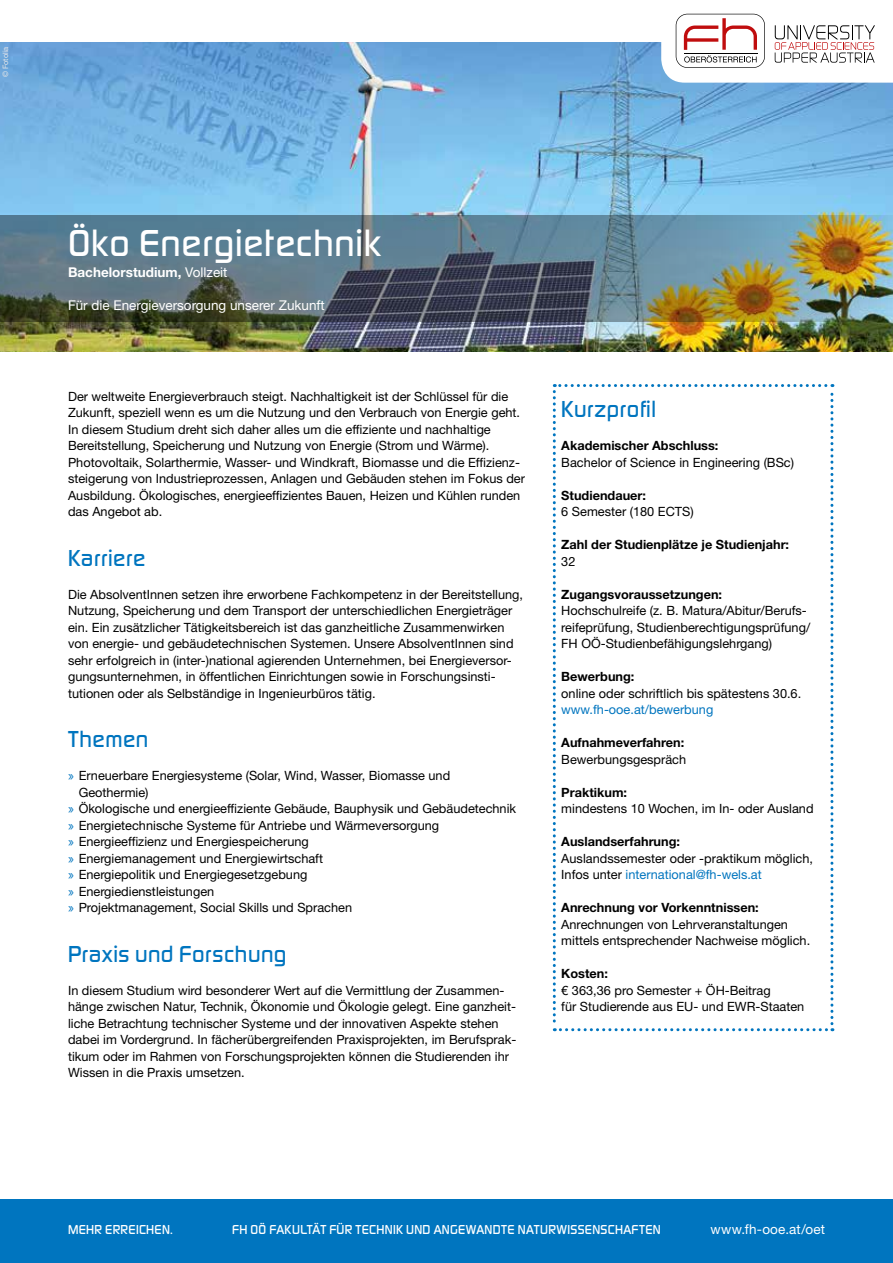
<style>
.page{position:relative;width:893px;height:1263px;background:#fff}
.page>*{position:absolute;margin:0;border:0;box-sizing:border-box;transform-origin:0 0}
.t1{font:500 39px "Digital Sans EF";letter-spacing:.02em;color:#fff}
.t2{font:500 24px "Digital Sans EF";letter-spacing:.02em;color:#0075bf}
.t3{font:500 13.5px "Digital Sans EF";letter-spacing:.02em;color:#fff}
.t4{font:13.5px "Helvetica Neue LT Std";color:#fff}
.t5{font:700 13.5px "Helvetica Neue LT Std";color:#fff}
.t6{font:12.75px/16.5px "Helvetica Neue LT Std";color:#000}
.t7{font:700 12.75px "Helvetica Neue LT Std";color:#000}
.t8{font:12.75px "Helvetica Neue LT Std";color:#0075bf}
.t9{font:7.5px "Helvetica Neue LT Std";color:#e9e9e9}
.s1{font-weight:400}
.s2{font-family:"Digital Sans EF";font-weight:500;color:#0075bf}
.s3{color:#0075bf}
</style>
<div class="page">
<img style="left:0;top:43px;width:893px;height:308px">
<img style="left:0;top:215px;width:893px;height:106px">
<svg style="left:553px;top:384px;width:280px;height:647px"></svg>
<div style="left:0;top:1199px;width:893px;height:64px;background:#0075bf"></div>
<svg style="left:661px;top:13px;width:232px;height:70px"></svg>
<p class="t9" style="left:1px;top:77px;width:32px;rotate:-90deg">© Fotolia</p>
<h1 class="t1" style="left:68px;top:219px;width:315px">Öko Energietechnik</h1>
<p class="t5" style="left:68px;top:264px;width:161px">Bachelorstudium, <span class="s1">Vollzeit</span></p>
<p class="t4" style="left:68px;top:297px;width:258px">Für die Energieversorgung unserer Zukunft</p>
<p class="t6" style="left:68px;top:387px;width:458px">Der weltweite Energieverbrauch steigt. Nachhaltigkeit ist der Schlüssel für die Zukunft, speziell wenn es um die Nutzung und den Verbrauch von Energie geht.<br>In diesem Studium dreht sich daher alles um die effiziente und nachhaltige Bereitstellung, Speicherung und Nutzung von Energie (Strom und Wärme).<br>Photovoltaik, Solarthermie, Wasser- und Windkraft, Biomasse und die Effizienz&shy;steigerung von Industrieprozessen, Anlagen und Gebäuden stehen im Fokus der Ausbildung. Ökologisches, energieeffizientes Bauen, Heizen und Kühlen runden das Angebot ab.</p>
<h2 class="t2" style="left:68px;top:543px;width:79px">Karriere</h2>
<p class="t6" style="left:68px;top:586px;width:457px">Die AbsolventInnen setzen ihre erworbene Fachkompetenz in der Bereitstellung, Nutzung, Speicherung und dem Transport der unterschiedlichen Energieträger ein. Ein zusätzlicher Tätigkeitsbereich ist das ganzheitliche Zusammenwirken von energie- und gebäudetechnischen Systemen. Unsere AbsolventInnen sind sehr erfolgreich in (inter-)national agierenden Unternehmen, bei Energieversor&shy;gungsunternehmen, in öffentlichen Einrichtungen sowie in Forschungsinsti&shy;tutionen oder als Selbständige in Ingenieurbüros tätig.</p>
<h2 class="t2" style="left:68px;top:725px;width:82px">Themen</h2>
<p class="t6" style="left:68px;top:767px;width:384px"><span class="s2">»</span> Erneuerbare Energiesysteme (Solar, Wind, Wasser, Biomasse und</p>
<p class="t6" style="left:79px;top:784px;width:71px">Geothermie)</p>
<p class="t6" style="left:68px;top:800px;width:450px"><span class="s2">»</span> Ökologische und energieeffiziente Gebäude, Bauphysik und Gebäudetechnik</p>
<p class="t6" style="left:68px;top:817px;width:373px"><span class="s2">»</span> Energietechnische Systeme für Antriebe und Wärmeversorgung</p>
<p class="t6" style="left:68px;top:833px;width:242px"><span class="s2">»</span> Energieeffizienz und Energiespeicherung</p>
<p class="t6" style="left:68px;top:850px;width:257px"><span class="s2">»</span> Energiemanagement und Energiewirtschaft</p>
<p class="t6" style="left:68px;top:866px;width:241px"><span class="s2">»</span> Energiepolitik und Energiegesetzgebung</p>
<p class="t6" style="left:68px;top:883px;width:148px"><span class="s2">»</span> Energiedienstleistungen</p>
<p class="t6" style="left:68px;top:899px;width:286px"><span class="s2">»</span> Projektmanagement, Social Skills und Sprachen</p>
<h2 class="t2" style="left:68px;top:939px;width:220px">Praxis und Forschung</h2>
<p class="t6" style="left:68px;top:982px;width:450px">In diesem Studium wird besonderer Wert auf die Vermittlung der Zusammen&shy;hänge zwischen Natur, Technik, Ökonomie und Ökologie gelegt. Eine ganzheit&shy;liche Betrachtung technischer Systeme und der innovativen Aspekte stehen dabei im Vordergrund. In fächerübergreifenden Praxisprojekten, im Berufsprak&shy;tikum oder im Rahmen von Forschungsprojekten können die Studierenden ihr Wissen in die Praxis umsetzen.</p>
<h2 class="t2" style="left:561px;top:395px;width:96px">Kurzprofil</h2>
<p class="t7" style="left:561px;top:438px;width:159px">Akademischer Abschluss:</p>
<p class="t6" style="left:561px;top:454px;width:234px">Bachelor of Science in Engineering (BSc)</p>
<p class="t7" style="left:561px;top:487px;width:86px">Studiendauer:</p>
<p class="t6" style="left:561px;top:503px;width:134px">6 Semester (180 ECTS)</p>
<p class="t7" style="left:561px;top:537px;width:229px">Zahl der Studienplätze je Studienjahr:</p>
<p class="t6" style="left:561px;top:553px;width:16px">32</p>
<p class="t7" style="left:561px;top:586px;width:162px">Zugangsvoraussetzungen:</p>
<p class="t6" style="left:561px;top:602px;width:250px">Hochschulreife (z. B. Matura/Abitur/Berufs&shy;reifeprüfung, Studienberechtigungsprüfung/<br>FH OÖ-Studienbefähigungslehrgang)</p>
<p class="t7" style="left:561px;top:669px;width:75px">Bewerbung:</p>
<p class="t6" style="left:561px;top:685px;width:241px">online oder schriftlich bis spätestens 30.6.</p>
<p class="t8" style="left:561px;top:702px;width:154px">www.fh-ooe.at/bewerbung</p>
<p class="t7" style="left:561px;top:735px;width:125px">Aufnahmeverfahren:</p>
<p class="t6" style="left:561px;top:751px;width:126px">Bewerbungsgespräch</p>
<p class="t7" style="left:561px;top:784px;width:67px">Praktikum:</p>
<p class="t6" style="left:561px;top:800px;width:254px">mindestens 10 Wochen, im In- oder Ausland</p>
<p class="t7" style="left:561px;top:834px;width:120px">Auslandserfahrung:</p>
<p class="t6" style="left:561px;top:850px;width:253px">Auslandssemester oder -praktikum möglich,<br>Infos unter <span class="s3">international@fh-wels.at</span></p>
<p class="t7" style="left:561px;top:900px;width:199px">Anrechnung vor Vorkenntnissen:</p>
<p class="t6" style="left:561px;top:916px;width:250px">Anrechnungen von Lehrveranstaltungen mittels entsprechender Nachweise möglich.</p>
<p class="t7" style="left:561px;top:966px;width:48px">Kosten:</p>
<p class="t6" style="left:561px;top:981px;width:245px">€ 363,36 pro Semester + ÖH-Beitrag<br>für Studierende aus EU- und EWR-Staaten</p>
<p class="t3" style="left:68px;top:1221px;width:106px">MEHR ERREICHEN.</p>
<p class="t3" style="left:232px;top:1221px;width:430px">FH OÖ FAKULTÄT FÜR TECHNIK UND ANGEWANDTE NATURWISSENSCHAFTEN</p>
<p class="t4" style="left:710px;top:1221px;width:116px">www.fh-ooe.at/oet</p>
</div>
